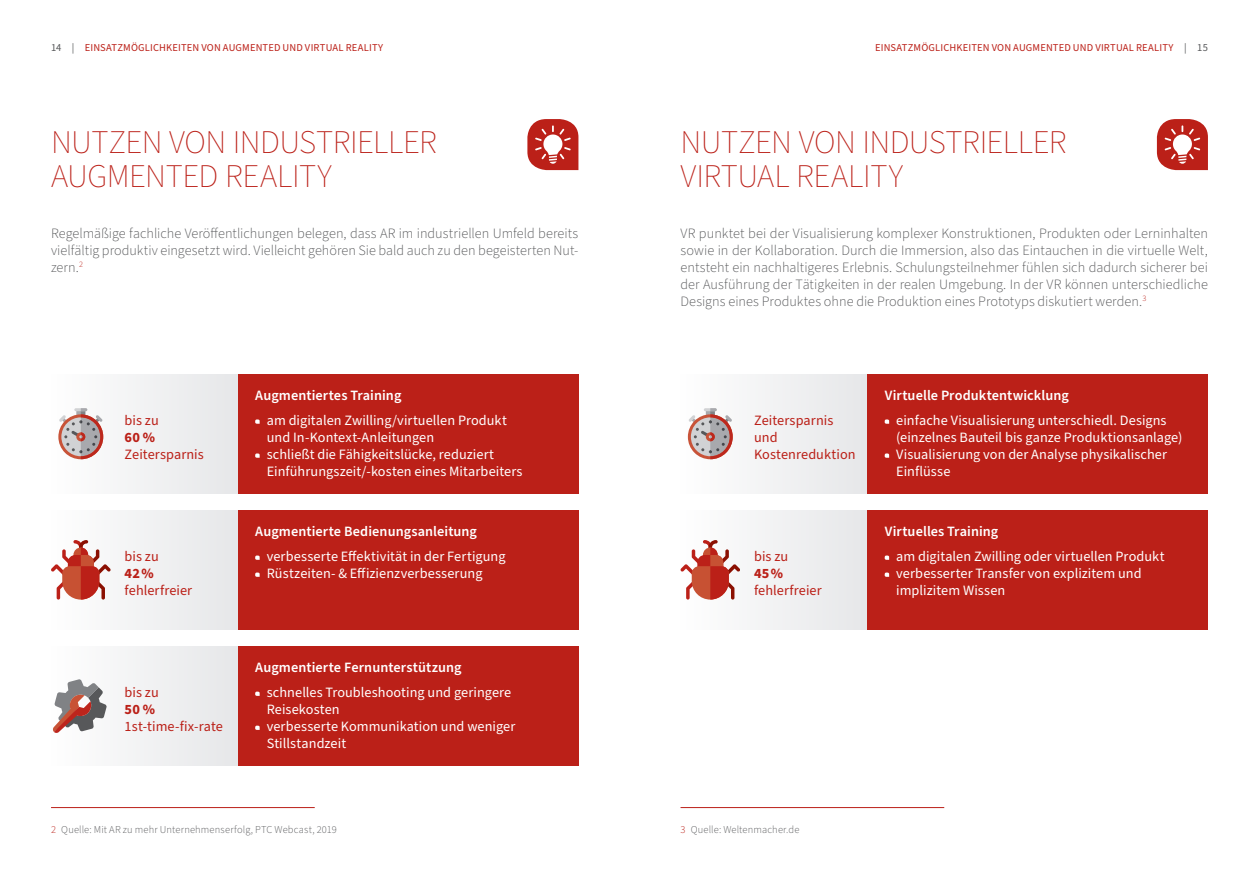
<style>
.page{position:relative;width:1259px;height:893px;background:#fff}
.page>*{position:absolute;margin:0;border:0;box-sizing:border-box;transform-origin:0 0}
.t1{font:200 33px/34px "Source Sans Pro";letter-spacing:-.015em;color:#bb2018}
.t2{font:300 14.25px/17px "Source Sans Pro";color:#57585a;text-align:justify}
.t3{font:14.25px/17px "Source Sans Pro";letter-spacing:.005em;color:#fff}
.t4{font:600 14.25px "Source Sans Pro";letter-spacing:.005em;color:#fff}
.t5{font:14.25px/17px "Source Sans Pro";letter-spacing:.005em;color:#bb2018}
.t6{font:700 14.25px "Source Sans Pro";letter-spacing:.015em;color:#bb2018}
.t7{font:10.5px "Source Sans Pro";letter-spacing:.015em;color:#bb2018}
.t8{font:300 10.5px "Source Sans Pro";letter-spacing:.015em;color:#57585a}
.s1{color:#57585a}
.s2{color:#bb2018}
</style>
<div class="page">
<div style="left:680px;top:374px;width:187px;height:119px;background:#f1f1f2"></div>
<div style="left:680px;top:510px;width:187px;height:119px;background:#f0f1f2"></div>
<div style="left:51px;top:646px;width:187px;height:119px;background:#f0f1f2"></div>
<div style="left:51px;top:510px;width:187px;height:119px;background:#f0f0f2"></div>
<div style="left:51px;top:374px;width:187px;height:119px;background:#f1f1f2"></div>
<div style="left:238px;top:374px;width:340px;height:119px;background:#bb2018"></div>
<svg style="left:255px;top:419px;width:5px;height:5px"></svg>
<svg style="left:255px;top:453px;width:5px;height:5px"></svg>
<div style="left:867px;top:510px;width:341px;height:119px;background:#bb2018"></div>
<svg style="left:884px;top:556px;width:5px;height:4px"></svg>
<svg style="left:884px;top:573px;width:5px;height:4px"></svg>
<div style="left:867px;top:374px;width:341px;height:119px;background:#bb2018"></div>
<svg style="left:884px;top:419px;width:5px;height:5px"></svg>
<svg style="left:884px;top:453px;width:5px;height:5px"></svg>
<div style="left:238px;top:646px;width:340px;height:119px;background:#bb2018"></div>
<svg style="left:255px;top:692px;width:5px;height:4px"></svg>
<svg style="left:255px;top:726px;width:5px;height:4px"></svg>
<svg style="left:680px;top:540px;width:60px;height:60px"></svg>
<svg style="left:51px;top:540px;width:60px;height:60px"></svg>
<svg style="left:53px;top:679px;width:54px;height:54px"></svg>
<svg style="left:688px;top:408px;width:45px;height:51px"></svg>
<svg style="left:58px;top:408px;width:45px;height:51px"></svg>
<div style="left:238px;top:510px;width:340px;height:119px;background:#bb2018"></div>
<svg style="left:255px;top:556px;width:5px;height:4px"></svg>
<svg style="left:255px;top:573px;width:5px;height:4px"></svg>
<svg style="left:527px;top:119px;width:51px;height:51px"></svg>
<svg style="left:1157px;top:119px;width:51px;height:51px"></svg>
<hr style="left:51px;top:807px;width:264px;height:1px;background:#bb2018">
<hr style="left:680px;top:807px;width:264px;height:1px;background:#bb2018">
<p class="t7" style="left:51px;top:41px;width:334px"><span class="s1">14 |</span> EINSATZMÖGLICHKEITEN VON AUGMENTED UND VIRTUAL REALITY</p>
<p class="t7" style="left:875px;top:41px;width:334px">EINSATZMÖGLICHKEITEN VON AUGMENTED UND VIRTUAL REALITY <span class="s1">| 15</span></p>
<h1 class="t1" style="left:51px;top:126px;width:387px">NUTZEN VON INDUSTRIELLER<br>AUGMENTED REALITY</h1>
<p class="t2" style="left:51px;top:225px;width:529px">Regelmäßige fachliche Veröffentlichungen belegen, dass AR im industriellen Umfeld bereits vielfältig produktiv eingesetzt wird. Vielleicht gehören Sie bald auch zu den begeisterten Nut&shy;zern.<sup>2</sup></p>
<p class="t5" style="left:125px;top:412px;width:36px">bis zu</p>
<p class="t6" style="left:125px;top:428px;width:32px">60 %</p>
<p class="t5" style="left:125px;top:447px;width:81px">Zeitersparnis</p>
<p class="t5" style="left:125px;top:549px;width:36px">bis zu</p>
<p class="t6" style="left:125px;top:564px;width:30px">42 %</p>
<p class="t5" style="left:125px;top:583px;width:69px">fehlerfreier</p>
<p class="t5" style="left:125px;top:685px;width:36px">bis zu</p>
<p class="t6" style="left:125px;top:700px;width:32px">50 %</p>
<p class="t5" style="left:125px;top:719px;width:100px">1st-time-fix-rate</p>
<p class="t4" style="left:255px;top:385px;width:148px">Augmentiertes Training</p>
<p class="t3" style="left:267px;top:412px;width:257px">am digitalen Zwilling/virtuellen Produkt und In-Kontext-Anleitungen<br>schließt die Fähigkeitslücke, reduziert Einführungszeit/-kosten eines Mitarbeiters</p>
<p class="t4" style="left:255px;top:521px;width:223px">Augmentierte Bedienungsanleitung</p>
<p class="t3" style="left:267px;top:549px;width:240px">verbesserte Effektivität in der Fertigung<br>Rüstzeiten- &amp; Effizienzverbesserung</p>
<p class="t4" style="left:255px;top:658px;width:208px">Augmentierte Fernunterstützung</p>
<p class="t3" style="left:267px;top:685px;width:250px">schnelles Troubleshooting und geringere<br>Reisekosten<br>verbesserte Kommunikation und weniger<br>Stillstandzeit</p>
<h1 class="t1" style="left:680px;top:126px;width:387px">NUTZEN VON INDUSTRIELLER<br>VIRTUAL REALITY</h1>
<p class="t2" style="left:680px;top:225px;width:529px">VR punktet bei der Visualisierung komplexer Konstruktionen, Produkten oder Lerninhalten sowie in der Kollaboration. Durch die Immersion, also das Eintauchen in die virtuelle Welt, entsteht ein nachhaltigeres Erlebnis. Schulungsteilnehmer fühlen sich dadurch sicherer bei der Ausführung der Tätigkeiten in der realen Umgebung. In der VR können unterschiedliche Designs eines Produktes ohne die Produktion eines Prototyps diskutiert werden.<sup>3</sup></p>
<p class="t5" style="left:754px;top:412px;width:103px">Zeitersparnis und<br>Kostenreduktion</p>
<p class="t5" style="left:754px;top:549px;width:36px">bis zu</p>
<p class="t6" style="left:754px;top:564px;width:31px">45 %</p>
<p class="t5" style="left:754px;top:583px;width:69px">fehlerfreier</p>
<p class="t4" style="left:884px;top:385px;width:186px">Virtuelle Produktentwicklung</p>
<p class="t3" style="left:896px;top:412px;width:288px">einfache Visualisierung unterschiedl. Designs (einzelnes Bauteil bis ganze Produktionsanlage)<br>Visualisierung von der Analyse physikalischer Einflüsse</p>
<p class="t4" style="left:884px;top:521px;width:115px">Virtuelles Training</p>
<p class="t3" style="left:896px;top:549px;width:270px">am digitalen Zwilling oder virtuellen Produkt verbesserter Transfer von explizitem und implizitem Wissen</p>
<p class="t8" style="left:51px;top:823px;width:287px"><span class="s2">2</span> Quelle: Mit AR zu mehr Unternehmenserfolg, PTC Webcast, 2019</p>
<p class="t8" style="left:680px;top:823px;width:120px"><span class="s2">3</span> Quelle: Weltenmacher.de</p>
</div>
